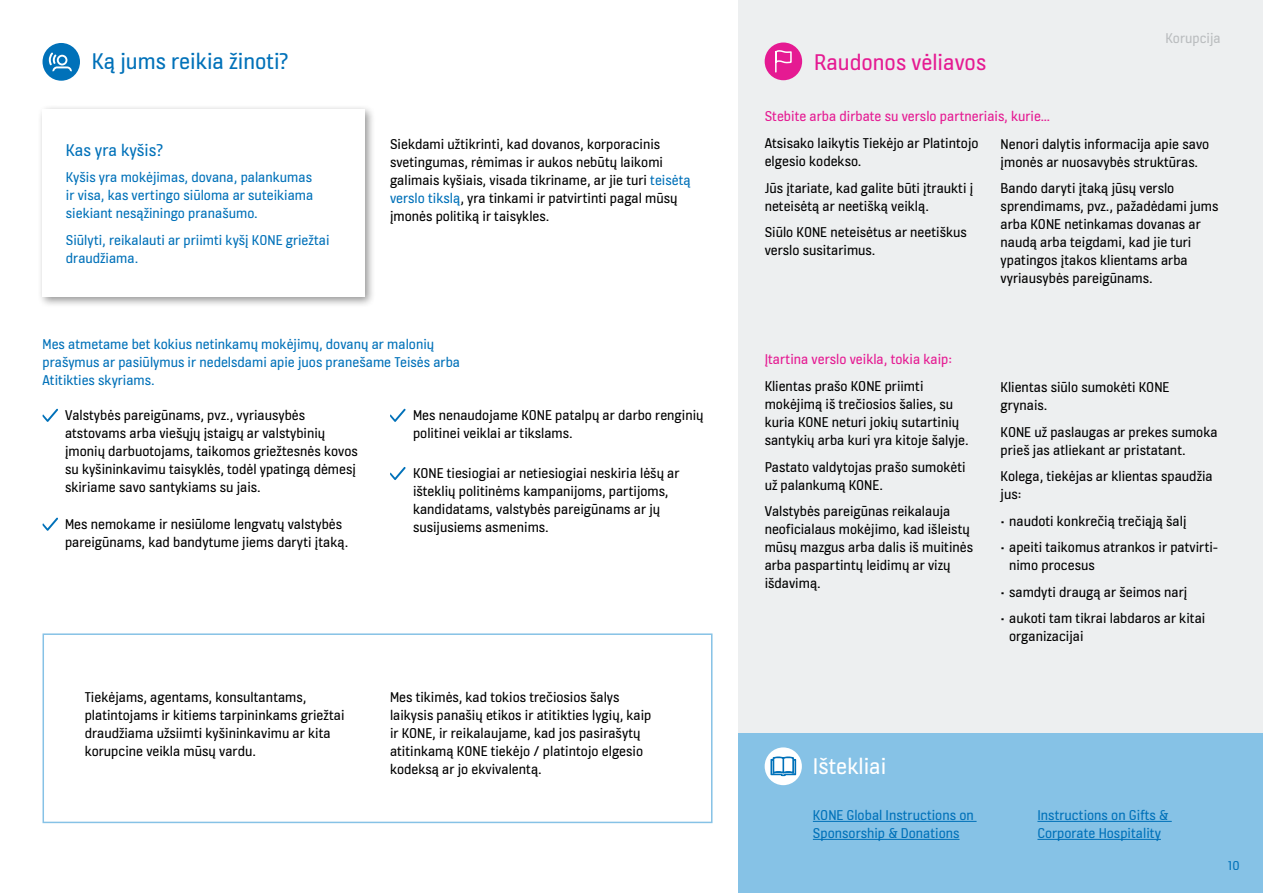
<style>
.page{position:relative;width:1263px;height:893px;background:#fff}
.page>*{position:absolute;margin:0;border:0;box-sizing:border-box;transform-origin:0 0}
.t1{font:24px "KONE Information";color:#0071b9}
.t2{font:24px "KONE Information";color:#e51a92}
.t3{font:24px "KONE Information";color:#fff}
.t4{font:18px "KONE Information";color:#0071b9}
.t5{font:15px/18px "KONE Information";color:#000}
.t6{font:15px/18px "KONE Information";color:#0071b9}
.t7{font:15px "KONE Information";color:#e51a92}
.t8{font:15px "KONE Information";color:#babdbf}
.t9{font:13.5px "KONE Information";color:#0071b9}
.s1{color:#0071b9}
</style>
<div class="page">
<div style="left:738px;top:0;width:525px;height:893px;background:#edeff0"></div>
<div style="left:37px;top:104px;width:339px;height:204px;background:#000;opacity:.42"></div>
<div style="left:43px;top:109px;width:322px;height:188px;background:#fff"></div>
<div style="left:43px;top:43px;width:37px;height:38px;background:#0071b9;border-radius:50%"></div>
<svg style="left:49px;top:52px;width:23px;height:19px"></svg>
<div style="left:765px;top:43px;width:37px;height:37px;background:#e51a92;border-radius:50%"></div>
<svg style="left:775px;top:50px;width:17px;height:23px"></svg>
<svg style="left:43px;top:409px;width:15px;height:13px"></svg>
<svg style="left:43px;top:518px;width:15px;height:13px"></svg>
<svg style="left:390px;top:467px;width:15px;height:13px"></svg>
<svg style="left:390px;top:409px;width:15px;height:13px"></svg>
<div style="left:738px;top:733px;width:525px;height:160px;background:#86c2e6"></div>
<div style="left:765px;top:747px;width:37px;height:38px;background:#fff;border-radius:50%"></div>
<svg style="left:771px;top:756px;width:25px;height:20px"></svg>
<div style="left:43px;top:633px;width:669px;height:190px;border:2px solid #86c2e6"></div>
<hr style="left:813px;top:821px;width:163px;height:1px;background:#0071b9">
<hr style="left:813px;top:839px;width:146px;height:1px;background:#0071b9">
<hr style="left:1037px;top:821px;width:135px;height:1px;background:#0071b9">
<hr style="left:1037px;top:839px;width:124px;height:1px;background:#0071b9">
<h1 class="t1" style="left:92px;top:44px;width:198px">Ką jums reikia žinoti?</h1>
<h1 class="t2" style="left:814px;top:46px;width:174px">Raudonos vėliavos</h1>
<p class="t7" style="left:765px;top:106px;width:287px">Stebite arba dirbate su verslo partneriais, kurie…</p>
<p class="t8" style="left:1165px;top:27px;width:57px">Korupcija</p>
<p class="t4" style="left:66px;top:137px;width:98px">Kas yra kyšis?</p>
<p class="t6" style="left:66px;top:169px;width:249px;text-align:justify">Kyšis yra mokėjimas, dovana, palankumas ir visa, kas vertingo siūloma ar suteikiama siekiant nesąžiningo pranašumo.</p>
<p class="t6" style="left:66px;top:232px;width:265px">Siūlyti, reikalauti ar priimti kyšį KONE griežtai draudžiama.</p>
<p class="t5" style="left:390px;top:136px;width:302px">Siekdami užtikrinti, kad dovanos, korporacinis svetingumas, rėmimas ir aukos nebūtų laikomi galimais kyšiais, visada tikriname, ar jie turi <span class="s1">teisėtą verslo tikslą</span>, yra tinkami ir patvirtinti pagal mūsų įmonės politiką ir taisykles.</p>
<p class="t5" style="left:765px;top:135px;width:215px">Atsisako laikytis Tiekėjo ar Platintojo elgesio kodekso.</p>
<p class="t5" style="left:765px;top:180px;width:210px">Jūs įtariate, kad galite būti įtraukti į neteisėtą ar neetišką veiklą.</p>
<p class="t5" style="left:765px;top:224px;width:204px">Siūlo KONE neteisėtus ar neetiškus verslo susitarimus.</p>
<p class="t5" style="left:1001px;top:136px;width:210px">Nenori dalytis informacija apie savo įmonės ar nuosavybės struktūras.</p>
<p class="t5" style="left:1001px;top:180px;width:219px">Bando daryti įtaką jūsų verslo sprendimams, pvz., pažadėdami jums arba KONE netinkamas dovanas ar naudą arba teigdami, kad jie turi ypatingos įtakos klientams arba vyriausybės pareigūnams.</p>
<p class="t6" style="left:43px;top:336px;width:419px">Mes atmetame bet kokius netinkamų mokėjimų, dovanų ar malonių prašymus ar pasiūlymus ir nedelsdami apie juos pranešame Teisės arba<br>Atitikties skyriams.</p>
<p class="t5" style="left:65px;top:407px;width:294px">Valstybės pareigūnams, pvz., vyriausybės atstovams arba viešųjų įstaigų ar valstybinių įmonių darbuotojams, taikomos griežtesnės kovos su kyšininkavimu taisyklės, todėl ypatingą dėmesį skiriame savo santykiams su jais.</p>
<p class="t5" style="left:65px;top:516px;width:285px">Mes nemokame ir nesiūlome lengvatų valstybės pareigūnams, kad bandytume jiems daryti įtaką.</p>
<p class="t5" style="left:413px;top:407px;width:292px">Mes nenaudojame KONE patalpų ar darbo renginių politinei veiklai ar tikslams.</p>
<p class="t5" style="left:413px;top:465px;width:268px">KONE tiesiogiai ar netiesiogiai neskiria lėšų ar išteklių politinėms kampanijoms, partijoms, kandidatams, valstybės pareigūnams ar jų susijusiems asmenims.</p>
<p class="t5" style="left:85px;top:689px;width:261px">Tiekėjams, agentams, konsultantams, platintojams ir kitiems tarpininkams griežtai draudžiama užsiimti kyšininkavimu ar kita korupcine veikla mūsų vardu.</p>
<p class="t5" style="left:390px;top:689px;width:263px">Mes tikimės, kad tokios trečiosios šalys laikysis panašių etikos ir atitikties lygių, kaip ir KONE, ir reikalaujame, kad jos pasirašytų atitinkamą KONE tiekėjo / platintojo elgesio kodeksą ar jo ekvivalentą.</p>
<p class="t7" style="left:765px;top:349px;width:189px">Įtartina verslo veikla, tokia kaip:</p>
<p class="t5" style="left:765px;top:378px;width:206px">Klientas prašo KONE priimti mokėjimą iš trečiosios šalies, su kuria KONE neturi jokių sutartinių santykių arba kuri yra kitoje šalyje.</p>
<p class="t5" style="left:765px;top:459px;width:202px">Pastato valdytojas prašo sumokėti už palankumą KONE.</p>
<p class="t5" style="left:765px;top:503px;width:210px">Valstybės pareigūnas reikalauja neoficialaus mokėjimo, kad išleistų mūsų mazgus arba dalis iš muitinės arba paspartintų leidimų ar vizų išdavimą.</p>
<p class="t5" style="left:1001px;top:379px;width:170px">Klientas siūlo sumokėti KONE grynais.</p>
<p class="t5" style="left:1001px;top:423px;width:218px">KONE už paslaugas ar prekes sumoka prieš jas atliekant ar pristatant.</p>
<p class="t5" style="left:1001px;top:468px;width:214px">Kolega, tiekėjas ar klientas spaudžia jus:</p>
<p class="t5" style="left:1001px;top:512px;width:187px">• naudoti konkrečią trečiąją šalį</p>
<p class="t5" style="left:1009px;top:539px;width:211px;text-indent:-9px">• apeiti taikomus atrankos ir patvirti&shy;nimo procesus</p>
<p class="t5" style="left:1001px;top:583px;width:188px">• samdyti draugą ar šeimos narį</p>
<p class="t5" style="left:1009px;top:610px;width:198px;text-indent:-9px">• aukoti tam tikrai labdaros ar kitai organizacijai</p>
<h1 class="t3" style="left:813px;top:749px;width:75px">Ištekliai</h1>
<p class="t6" style="left:813px;top:807px;width:162px">KONE Global Instructions on<br>Sponsorship &amp; Donations</p>
<p class="t6" style="left:1037px;top:807px;width:133px">Instructions on Gifts &amp;<br>Corporate Hospitality</p>
<p class="t9" style="left:1228px;top:856px;width:13px">10</p>
</div>
